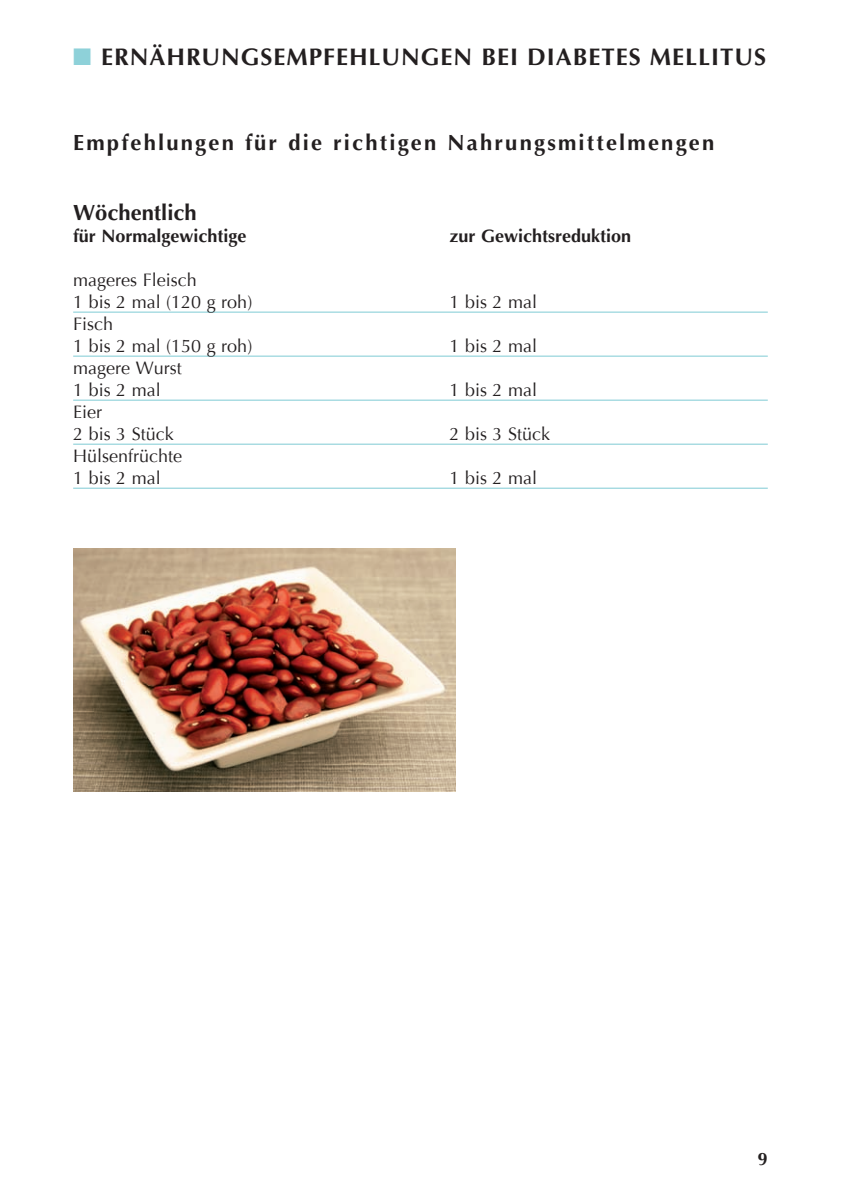
<style>
.page{position:relative;width:841px;height:1190px;background:#fff}
.page>*{position:absolute;margin:0;border:0;box-sizing:border-box;transform-origin:0 0}
.Hauptüberschrift{font:700 24px "Optima LT Std";letter-spacing:.04em;color:#231f20}
.Überschrift_Rezepte{font:700 22px "Optima LT Std";letter-spacing:.1em;color:#231f20}
.Überschrift_Rezepte-2{font:700 22px "Optima LT Std";color:#231f20}
.rezepte_grundschrift{font:18px "Optima";color:#231f20}
.ohne_linie{font:18px "Optima";color:#231f20}
.rezepte_grundschrift-2{font:700 18px "Optima LT Std";color:#231f20}
.s1{color:#8ed1d9}
</style>
<div class="page">
<hr style="left:73px;top:311px;width:695px;height:2px;background:#8ed1d9">
<hr style="left:73px;top:355px;width:695px;height:2px;background:#8ed1d9">
<hr style="left:73px;top:399px;width:695px;height:2px;background:#8ed1d9">
<hr style="left:73px;top:443px;width:695px;height:2px;background:#8ed1d9">
<hr style="left:73px;top:487px;width:695px;height:2px;background:#8ed1d9">
<img style="left:74px;top:548px;width:381px;height:243px">
<p class="Hauptüberschrift" style="left:73px;top:43px;width:694px"><span class="s1">■</span> ERNÄHRUNGSEMPFEHLUNGEN BEI DIABETES MELLITUS</p>
<p class="Überschrift_Rezepte" style="left:73px;top:130px;width:643px">Empfehlungen für die richtigen Nahrungsmittelmengen</p>
<p class="Überschrift_Rezepte-2" style="left:73px;top:199px;width:125px">Wöchentlich</p>
<p class="rezepte_grundschrift-2" style="left:73px;top:225px;width:175px">für Normalgewichtige</p>
<p class="rezepte_grundschrift-2" style="left:450px;top:225px;width:183px">zur Gewichtsreduktion</p>
<p class="ohne_linie" style="left:73px;top:269px;width:125px">mageres Fleisch</p>
<p class="rezepte_grundschrift" style="left:73px;top:291px;width:181px">1 bis 2 mal (120 g roh)</p>
<p class="rezepte_grundschrift" style="left:450px;top:291px;width:89px">1 bis 2 mal</p>
<p class="ohne_linie" style="left:73px;top:313px;width:42px">Fisch</p>
<p class="rezepte_grundschrift" style="left:73px;top:335px;width:181px">1 bis 2 mal (150 g roh)</p>
<p class="rezepte_grundschrift" style="left:450px;top:335px;width:89px">1 bis 2 mal</p>
<p class="ohne_linie" style="left:73px;top:357px;width:110px">magere Wurst</p>
<p class="rezepte_grundschrift" style="left:73px;top:379px;width:89px">1 bis 2 mal</p>
<p class="rezepte_grundschrift" style="left:450px;top:379px;width:89px">1 bis 2 mal</p>
<p class="ohne_linie" style="left:73px;top:401px;width:30px">Eier</p>
<p class="rezepte_grundschrift" style="left:73px;top:423px;width:102px">2 bis 3 Stück</p>
<p class="rezepte_grundschrift" style="left:450px;top:423px;width:102px">2 bis 3 Stück</p>
<p class="ohne_linie" style="left:73px;top:445px;width:111px">Hülsenfrüchte</p>
<p class="rezepte_grundschrift" style="left:73px;top:467px;width:89px">1 bis 2 mal</p>
<p class="rezepte_grundschrift" style="left:450px;top:467px;width:89px">1 bis 2 mal</p>
<p class="rezepte_grundschrift-2" style="left:758px;top:1148px;width:12px">9</p>
</div>
